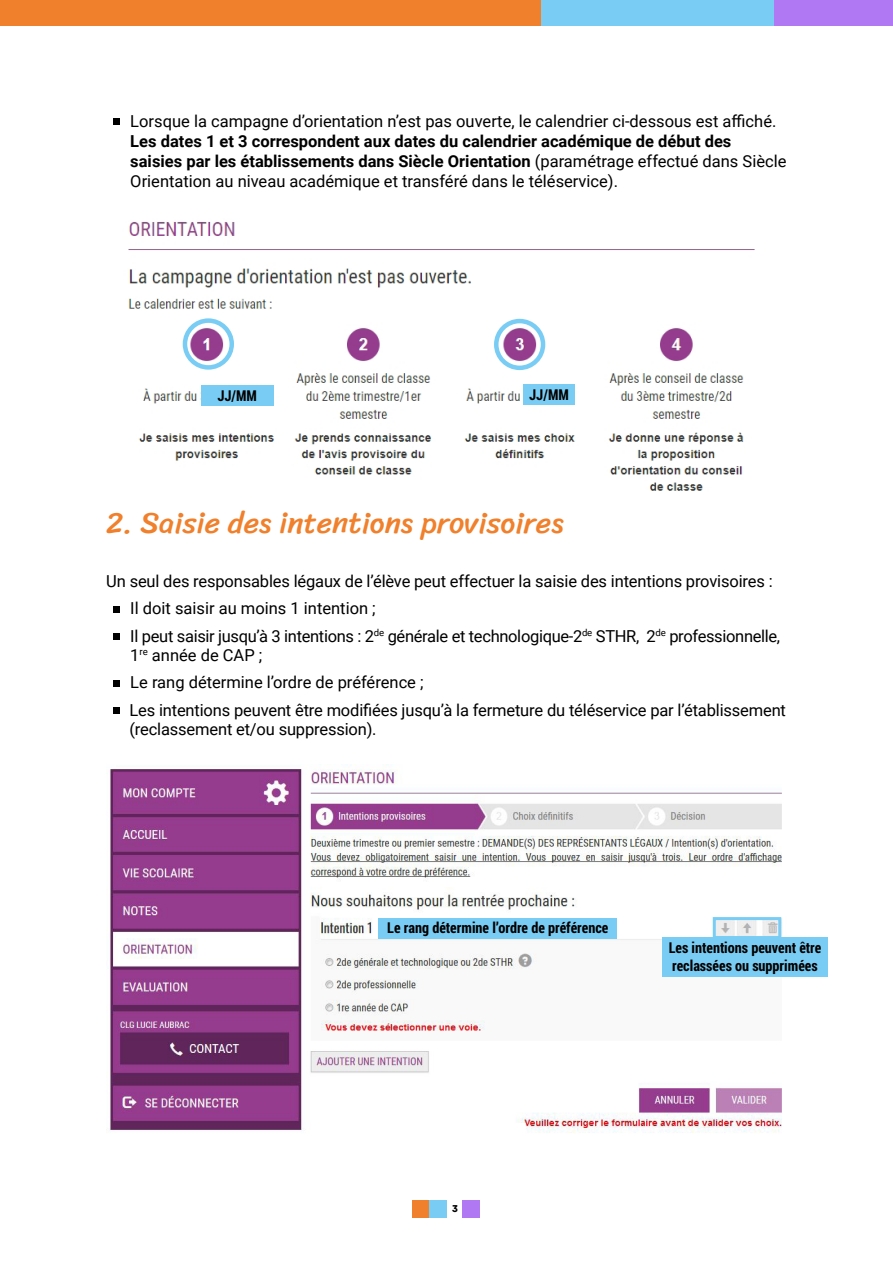
<style>
.page{position:relative;width:893px;height:1263px;background:#fff}
.page>*{position:absolute;margin:0;border:0;box-sizing:border-box;transform-origin:0 0}
.t1{font:30px "Sriracha";color:#f0802b}
.t2{font:16.5px/27.5px "Roboto";letter-spacing:-.01em;color:#000}
.t3{font:700 16.5px/19.8px "Roboto";color:#000}
.t4{font:700 15px/17.2px "Roboto Condensed";color:#000}
.t5{font:10.5px "Archive";color:#000}
.s1{font-weight:400}
</style>
<div class="page">
<div style="left:540px;top:0;width:234px;height:26px;background:#79cdf4"></div>
<div style="left:774px;top:0;width:119px;height:26px;background:#b078f2"></div>
<div style="left:0;top:0;width:540px;height:26px;background:#f0802b"></div>
<div style="left:413px;top:1200px;width:17px;height:17px;background:#f0802b"></div>
<div style="left:430px;top:1200px;width:17px;height:17px;background:#79cdf4"></div>
<div style="left:463px;top:1200px;width:17px;height:17px;background:#b078f2"></div>
<div style="left:113px;top:119px;width:7px;height:6px;background:#000"></div>
<div style="left:113px;top:606px;width:7px;height:6px;background:#000"></div>
<div style="left:113px;top:633px;width:7px;height:7px;background:#000"></div>
<div style="left:113px;top:680px;width:7px;height:6px;background:#000"></div>
<div style="left:113px;top:707px;width:6px;height:7px;background:#000"></div>
<img style="left:128px;top:221px;width:627px;height:270px">
<div style="left:201px;top:385px;width:72px;height:21px;background:#79cdf4"></div>
<div style="left:523px;top:385px;width:51px;height:20px;background:#79cdf4"></div>
<div style="left:183px;top:318px;width:51px;height:52px;border:4px solid #79cdf4;border-radius:50%"></div>
<div style="left:494px;top:319px;width:51px;height:51px;border:4px solid #79cdf4;border-radius:50%"></div>
<img style="left:107px;top:764px;width:679px;height:369px">
<div style="left:379px;top:918px;width:238px;height:20px;background:#79cdf4"></div>
<div style="left:662px;top:937px;width:166px;height:39px;background:#79cdf4"></div>
<div style="left:713px;top:917px;width:68px;height:22px;border:3px solid #79cdf4"></div>
<p class="t2" style="left:130px;top:107px;width:648px">Lorsque la campagne d’orientation n’est pas ouverte, le calendrier ci-dessous est affiché.</p>
<p class="t3" style="left:130px;top:131px;width:658px">Les dates 1 et 3 correspondent aux dates du calendrier académique de début des saisies par les établissements dans Siècle Orientation <span class="s1">(paramétrage effectué dans Siècle<br>Orientation au niveau académique et transféré dans le téléservice).</span></p>
<p class="t4" style="left:217px;top:386px;width:41px">JJ/MM</p>
<p class="t4" style="left:529px;top:386px;width:41px">JJ/MM</p>
<h1 class="t1" style="left:106px;top:505px;width:459px">2. Saisie des intentions provisoires</h1>
<p class="t2" style="left:130px;top:567px;width:651px;text-indent:-24px">Un seul des responsables légaux de l’élève peut effectuer la saisie des intentions provisoires :<br>Il doit saisir au moins 1 intention ;<br>Il peut saisir jusqu’à 3 intentions : 2<sup>de</sup> générale et technologique-2<sup>de</sup> STHR, 2<sup>de</sup> professionnelle,</p>
<p class="t2" style="left:129px;top:641px;width:658px">1<sup>re</sup> année de CAP ;<br>Le rang détermine l’ordre de préférence ;<br>Les intentions peuvent être modifiées jusqu’à la fermeture du téléservice par l’établissement</p>
<p class="t2" style="left:129px;top:715px;width:249px">(reclassement et/ou suppression).</p>
<p class="t4" style="left:387px;top:919px;width:223px">Le rang détermine l’ordre de préférence</p>
<p class="t4" style="left:669px;top:939px;width:154px">Les intentions peuvent être reclassées ou supprimées</p>
<p class="t5" style="left:452px;top:1202px;width:7px">3</p>
</div>
